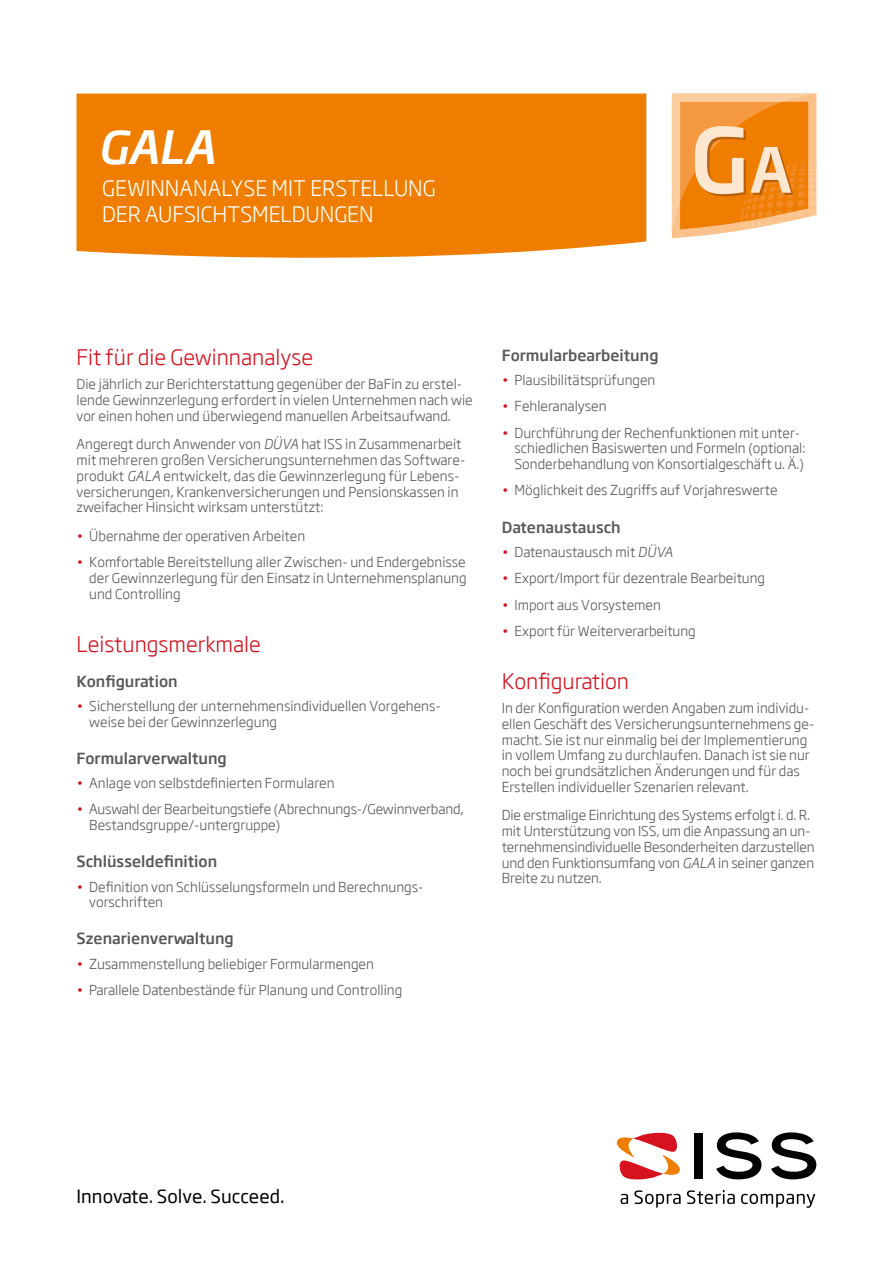
<style>
.page{position:relative;width:893px;height:1263px;background:#fff}
.page>*{position:absolute;margin:0;border:0;box-sizing:border-box;transform-origin:0 0}
.t1{font:italic 500 45px "Soho Gothic Pro";color:#fff}
.t2{font:300 21px "Soho Gothic Pro";color:#d5121e}
.t3{font:300 21px/25.2px "Soho Gothic Pro";letter-spacing:-.005em;color:#fff}
.t4{font:18px "Soho Gothic Pro";color:#000}
.t5{font:500 15px "Soho Gothic Pro";color:#575756}
.t6{font:300 13.5px/15.8px "Soho Gothic Pro";color:#575756}
.s1{font-style:italic}
.s2{color:#d5121e}
</style>
<div class="page">
<div style="left:694px;top:1133px;width:9px;height:46px;background:#000"></div>
<svg style="left:716px;top:1132px;width:45px;height:47px"></svg>
<svg style="left:616px;top:1133px;width:64px;height:46px"></svg>
<svg style="left:771px;top:1132px;width:45px;height:47px"></svg>
<svg style="left:621px;top:1194px;width:7px;height:10px"></svg>
<svg style="left:634px;top:1190px;width:47px;height:17px"></svg>
<svg style="left:687px;top:1190px;width:48px;height:14px"></svg>
<svg style="left:741px;top:1194px;width:74px;height:14px"></svg>
<div style="left:77px;top:94px;width:569px;height:164px;background:#ef7d00"></div>
<svg style="left:672px;top:94px;width:145px;height:144px;background:#f3a553"></svg>
<h1 class="t1" style="left:98px;top:112px;width:119px">GALA</h1>
<h2 class="t3" style="left:102px;top:175px;width:335px">GEWINNANALYSE MIT ERSTELLUNG<br>DER AUFSICHTSMELDUNGEN</h2>
<h2 class="t2" style="left:77px;top:341px;width:238px">Fit für die Gewinnanalyse</h2>
<p class="t6" style="left:77px;top:376px;width:398px">Die jährlich zur Berichterstattung gegenüber der BaFin zu erstel&shy;lende Gewinnzerlegung erfordert in vielen Unternehmen nach wie vor einen hohen und überwiegend manuellen Arbeitsaufwand.</p>
<p class="t6" style="left:77px;top:436px;width:390px">Angeregt durch Anwender von <span class="s1">DÜVA</span> hat ISS in Zusammenarbeit mit mehreren großen Versicherungsunternehmen das Software&shy;produkt <span class="s1">GALA</span> entwickelt, das die Gewinnzerlegung für Lebens&shy;versicherungen, Krankenversicherungen und Pensionskassen in zweifacher Hinsicht wirksam unterstützt:</p>
<p class="t6" style="left:77px;top:527px;width:230px"><span class="s2">•</span> Übernahme der operativen Arbeiten</p>
<p class="t6" style="left:89px;top:554px;width:379px;text-align:justify;text-indent:-13px"><span class="s2">•</span> Komfortable Bereitstellung aller Zwischen- und Endergebnisse der Gewinnzerlegung für den Einsatz in Unternehmensplanung und Controlling</p>
<h2 class="t2" style="left:77px;top:627px;width:186px">Leistungsmerkmale</h2>
<p class="t5" style="left:77px;top:669px;width:103px">Konfiguration</p>
<p class="t6" style="left:89px;top:697px;width:353px;text-indent:-13px"><span class="s2">•</span> Sicherstellung der unternehmensindividuellen Vorgehens&shy;weise bei der Gewinnzerlegung</p>
<p class="t5" style="left:77px;top:746px;width:152px">Formularverwaltung</p>
<p class="t6" style="left:77px;top:774px;width:260px"><span class="s2">•</span> Anlage von selbstdefinierten Formularen</p>
<p class="t6" style="left:89px;top:801px;width:376px;text-indent:-13px"><span class="s2">•</span> Auswahl der Bearbeitungstiefe (Abrechnungs-/Gewinnverband,<br>Bestandsgruppe/-untergruppe)</p>
<p class="t5" style="left:77px;top:850px;width:142px">Schlüsseldefinition</p>
<p class="t6" style="left:89px;top:878px;width:336px;text-indent:-13px"><span class="s2">•</span> Definition von Schlüsselungsformeln und Berechnungs&shy;vorschriften</p>
<p class="t5" style="left:77px;top:927px;width:159px">Szenarienverwaltung</p>
<p class="t6" style="left:77px;top:955px;width:299px"><span class="s2">•</span> Zusammenstellung beliebiger Formularmengen</p>
<p class="t6" style="left:77px;top:981px;width:327px"><span class="s2">•</span> Parallele Datenbestände für Planung und Controlling</p>
<p class="t5" style="left:502px;top:343px;width:158px">Formularbearbeitung</p>
<p class="t6" style="left:502px;top:371px;width:155px"><span class="s2">•</span> Plausibilitätsprüfungen</p>
<p class="t6" style="left:502px;top:397px;width:106px"><span class="s2">•</span> Fehleranalysen</p>
<p class="t6" style="left:514px;top:424px;width:292px;text-indent:-13px"><span class="s2">•</span> Durchführung der Rechenfunktionen mit unter&shy;schiedlichen Basiswerten und Formeln (optional:<br>Sonderbehandlung von Konsortialgeschäft u. Ä.)</p>
<p class="t6" style="left:502px;top:482px;width:277px"><span class="s2">•</span> Möglichkeit des Zugriffs auf Vorjahreswerte</p>
<p class="t5" style="left:502px;top:515px;width:121px">Datenaustausch</p>
<p class="t6" style="left:502px;top:543px;width:173px"><span class="s2">•</span> Datenaustausch mit <span class="s1">DÜVA</span></p>
<p class="t6" style="left:502px;top:569px;width:265px"><span class="s2">•</span> Export/Import für dezentrale Bearbeitung</p>
<p class="t6" style="left:502px;top:596px;width:161px"><span class="s2">•</span> Import aus Vorsystemen</p>
<p class="t6" style="left:502px;top:622px;width:196px"><span class="s2">•</span> Export für Weiterverarbeitung</p>
<h2 class="t2" style="left:502px;top:665px;width:129px">Konfiguration</h2>
<p class="t6" style="left:502px;top:699px;width:314px">In der Konfiguration werden Angaben zum individu&shy;ellen Geschäft des Versicherungsunternehmens ge&shy;macht. Sie ist nur einmalig bei der Implementierung in vollem Umfang zu durchlaufen. Danach ist sie nur noch bei grundsätzlichen Änderungen und für das Erstellen individueller Szenarien relevant.</p>
<p class="t6" style="left:502px;top:807px;width:314px">Die erstmalige Einrichtung des Systems erfolgt i. d. R. mit Unterstützung von ISS, um die Anpassung an un&shy;ternehmensindividuelle Besonderheiten darzustellen und den Funktionsumfang von <span class="s1">GALA</span> in seiner ganzen Breite zu nutzen.</p>
<h3 class="t4" style="left:77px;top:1183px;width:210px">Innovate. Solve. Succeed.</h3>
</div>
